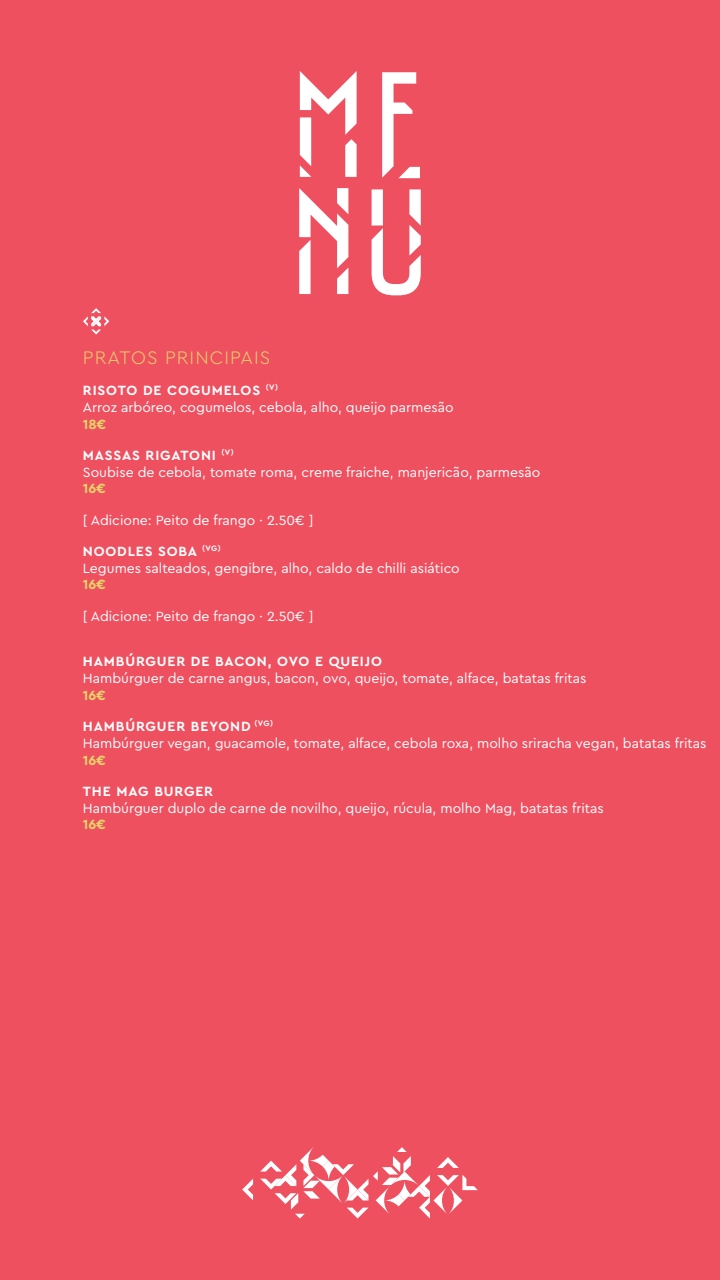
<style>
.page{position:relative;width:720px;height:1280px;background:#ef5060}
.page>*{position:absolute;margin:0;border:0;box-sizing:border-box;transform-origin:0 0}
.t1{font:300 19px "Cera Pro";letter-spacing:.055em;color:#e8d669}
.t2{font:14px/16.8px "Cera Pro";color:#fff}
.t3{font:700 14px "Cera Pro";letter-spacing:.06em;color:#fff}
.t4{font:700 14px "Cera Pro";color:#e8d669}
.s1{font-weight:700}
</style>
<div class="page">
<svg style="left:382px;top:72px;width:38px;height:106px"></svg>
<svg style="left:372px;top:189px;width:49px;height:106px"></svg>
<svg style="left:300px;top:71px;width:57px;height:106px"></svg>
<svg style="left:299px;top:188px;width:49px;height:106px"></svg>
<svg style="left:83px;top:308px;width:26px;height:27px"></svg>
<svg style="left:437px;top:1157px;width:22px;height:11px"></svg>
<svg style="left:242px;top:1179px;width:11px;height:21px"></svg>
<svg style="left:437px;top:1175px;width:41px;height:39px"></svg>
<svg style="left:260px;top:1147px;width:170px;height:72px"></svg>
<h1 class="t1" style="left:83px;top:345px;width:189px">PRATOS PRINCIPAIS</h1>
<p class="t2" style="left:83px;top:381px;width:372px"><span class="s1">RISOTO DE COGUMELOS</span> <sup>(V)<br></sup>Arroz arbóreo, cogumelos, cebola, alho, queijo parmesão</p>
<p class="t4" style="left:83px;top:415px;width:25px">18€</p>
<p class="t2" style="left:83px;top:446px;width:459px"><span class="s1">MASSAS RIGATONI</span> <sup>(V)<br></sup>Soubise de cebola, tomate roma, creme fraiche, manjericão, parmesão</p>
<p class="t4" style="left:83px;top:479px;width:24px">16€</p>
<p class="t2" style="left:83px;top:511px;width:232px">[ Adicione: Peito de frango · 2.50€ ]</p>
<p class="t2" style="left:83px;top:542px;width:378px"><span class="s1">NOODLES SOBA</span> <sup>(VG)<br></sup>Legumes salteados, gengibre, alho, caldo de chilli asiático</p>
<p class="t4" style="left:83px;top:575px;width:24px">16€</p>
<p class="t2" style="left:83px;top:607px;width:232px">[ Adicione: Peito de frango · 2.50€ ]</p>
<p class="t3" style="left:83px;top:652px;width:301px">HAMBÚRGUER DE BACON, OVO E QUEIJO</p>
<p class="t2" style="left:83px;top:669px;width:505px">Hambúrguer de carne angus, bacon, ovo, queijo, tomate, alface, batatas fritas</p>
<p class="t4" style="left:83px;top:686px;width:24px">16€</p>
<p class="t2" style="left:83px;top:717px;width:625px"><span class="s1">HAMBÚRGUER BEYOND</span> <sup>(VG)<br></sup>Hambúrguer vegan, guacamole, tomate, alface, cebola roxa, molho sriracha vegan, batatas fritas</p>
<p class="t4" style="left:83px;top:751px;width:24px">16€</p>
<p class="t3" style="left:83px;top:782px;width:132px">THE MAG BURGER</p>
<p class="t2" style="left:83px;top:799px;width:523px">Hambúrguer duplo de carne de novilho, queijo, rúcula, molho Mag, batatas fritas</p>
<p class="t4" style="left:83px;top:815px;width:24px">16€</p>
</div>
